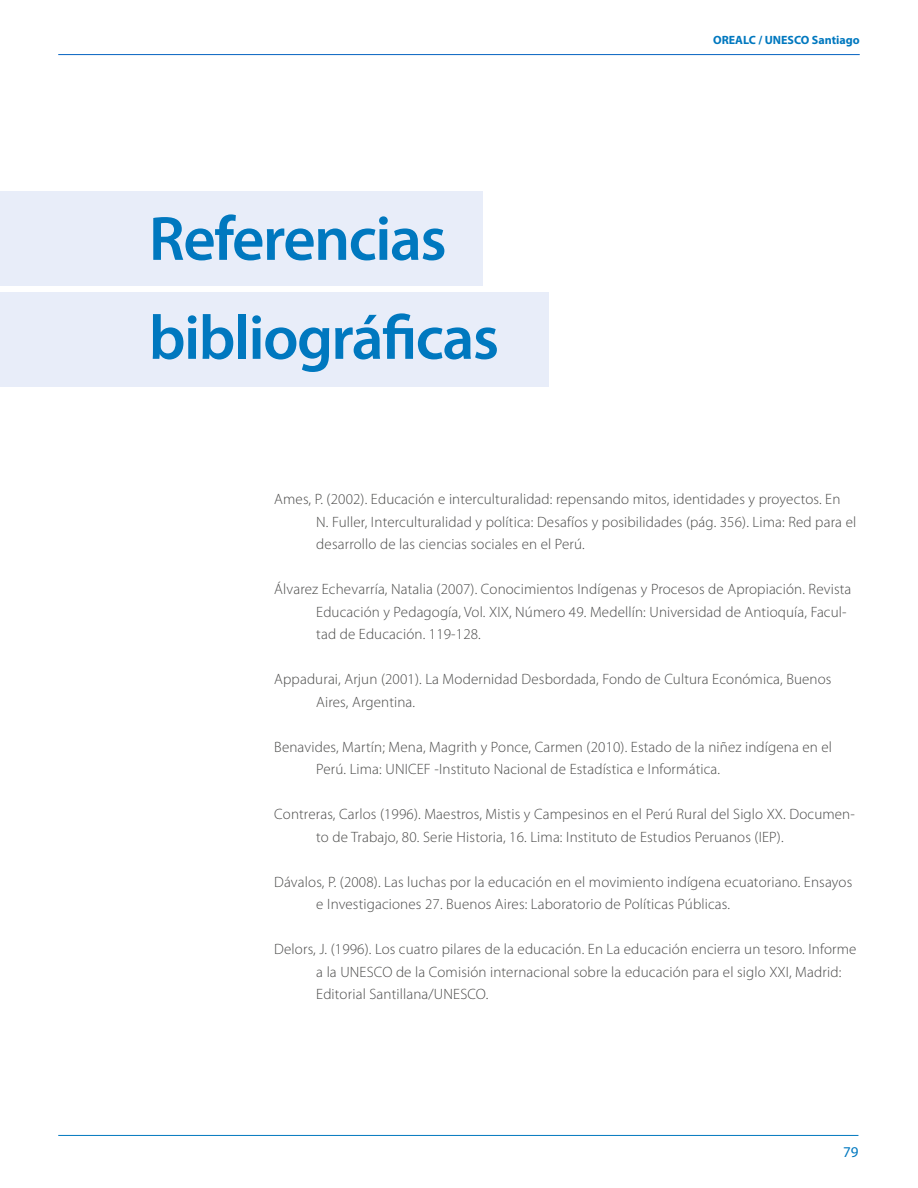
<style>
.page{position:relative;width:918px;height:1188px;background:#fff}
.page>*{position:absolute;margin:0;border:0;box-sizing:border-box;transform-origin:0 0}
.t1{font:600 63px/99px "Myriad Pro";letter-spacing:-.025em;color:#0078bf}
.t2{font:300 15px/22.5px "Myriad Pro";letter-spacing:.01em;color:#4a4a49}
.t3{font:15px "Myriad Pro";color:#0078bf}
.t4{font:700 12px "Myriad Pro";color:#0078bf}
</style>
<div class="page">
<hr style="left:58px;top:54px;width:802px;height:1px;background:#0563c1">
<hr style="left:58px;top:1135px;width:800px;height:1px;background:#0078bf">
<div style="left:0;top:191px;width:482px;height:95px;background:#e8edf9"></div>
<div style="left:0;top:293px;width:548px;height:94px;background:#e8edf9"></div>
<h1 class="t1" style="left:149px;top:188px;width:352px">Referencias bibliográficas</h1>
<p class="t4" style="left:713px;top:32px;width:148px">OREALC / UNESCO Santiago</p>
<p class="t2" style="left:316px;top:488px;width:541px;text-indent:-42px">Ames, P. (2002). Educación e interculturalidad: repensando mitos, identidades y proyectos. En<br>N. Fuller, Interculturalidad y política: Desafíos y posibilidades (pág. 356). Lima: Red para el desarrollo de las ciencias sociales en el Perú.</p>
<p class="t2" style="left:316px;top:578px;width:537px;text-indent:-42px">Álvarez Echevarría, Natalia (2007). Conocimientos Indígenas y Procesos de Apropiación. Revista<br>Educación y Pedagogía, Vol. XIX, Número 49. Medellín: Universidad de Antioquía, Facul&shy;tad de Educación. 119-128.</p>
<p class="t2" style="left:316px;top:668px;width:517px;text-indent:-42px">Appadurai, Arjun (2001). La Modernidad Desbordada, Fondo de Cultura Económica, Buenos<br>Aires, Argentina.</p>
<p class="t2" style="left:316px;top:735px;width:517px;text-indent:-42px">Benavides, Martín; Mena, Magrith y Ponce, Carmen (2010). Estado de la niñez indígena en el<br>Perú. Lima: UNICEF -Instituto Nacional de Estadística e Informática.</p>
<p class="t2" style="left:316px;top:803px;width:540px;text-indent:-42px">Contreras, Carlos (1996). Maestros, Mistis y Campesinos en el Perú Rural del Siglo XX. Documen&shy;to de Trabajo, 80. Serie Historia, 16. Lima: Instituto de Estudios Peruanos (IEP).</p>
<p class="t2" style="left:316px;top:870px;width:538px;text-indent:-42px">Dávalos, P. (2008). Las luchas por la educación en el movimiento indígena ecuatoriano. Ensayos e Investigaciones 27. Buenos Aires: Laboratorio de Políticas Públicas.</p>
<p class="t2" style="left:316px;top:938px;width:542px;text-indent:-42px">Delors, J. (1996). Los cuatro pilares de la educación. En La educación encierra un tesoro. Informe a la UNESCO de la Comisión internacional sobre la educación para el siglo XXI, Madrid:<br>Editorial Santillana/UNESCO.</p>
<p class="t3" style="left:843px;top:1143px;width:17px">79</p>
</div>
